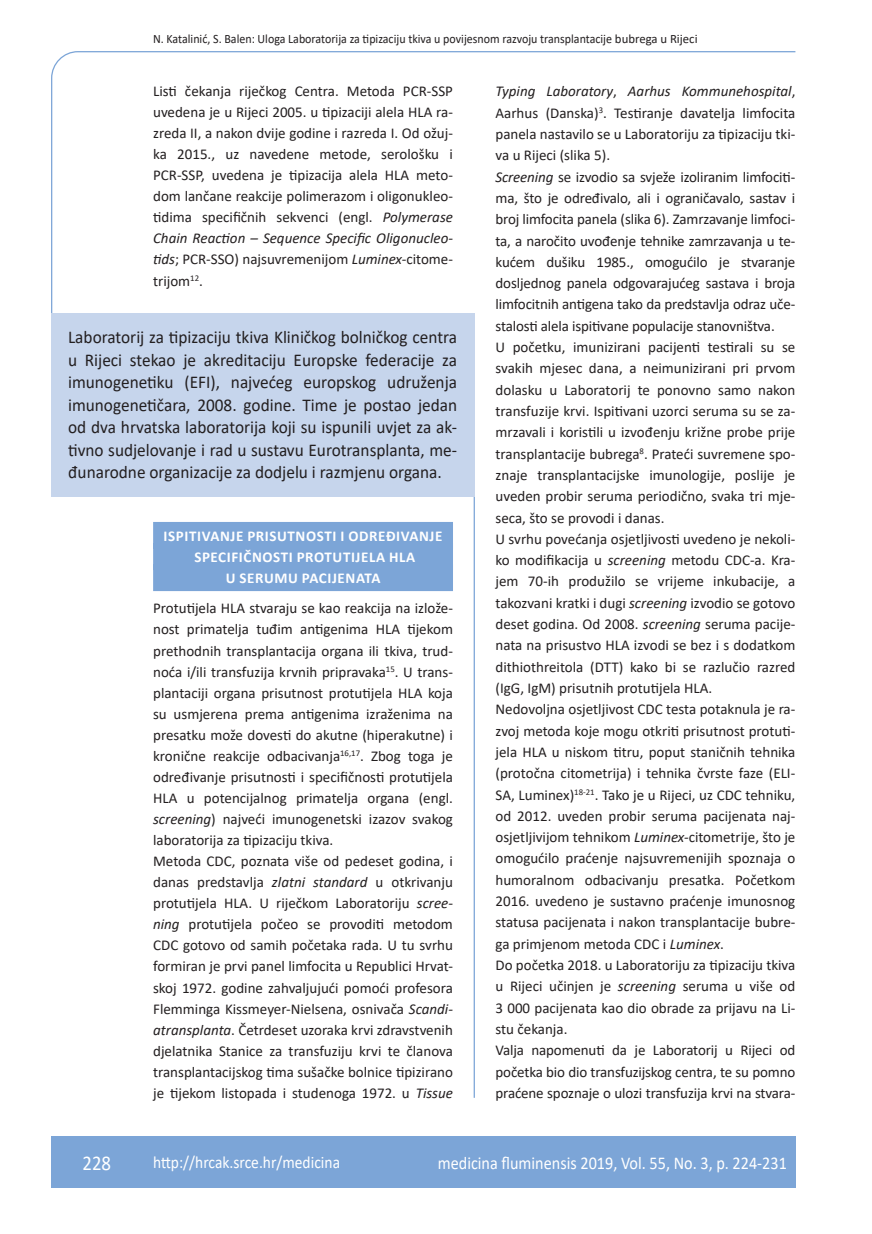
<style>
.page{position:relative;width:872px;height:1234px;background:#fff}
.page>*{position:absolute;margin:0;border:0;box-sizing:border-box;transform-origin:0 0}
.t1{font:21px "Calibri";color:#fff;scale:.9 1}
.anterfile{font:18px/22.5px "Calibri";color:#231f20;text-align:justify;scale:.96 1}
.t2{font:18px "Calibri";color:#fff;scale:.9 1}
.t3{font:17.25px "Calibri";color:#fff;scale:.9 1}
.osnovni_tekst{font:15px/21.3px "Calibri";color:#231f20;text-align:justify}
.naslov_ruler{font:700 15px "Calibri";letter-spacing:.04em;color:#fff}
.glava{font:12.75px "Calibri";color:#231f20;scale:.94 1}
.s1{font-style:italic}
</style>
<div class="page">
<svg style="left:51px;top:51px;width:745px;height:274px"></svg>
<hr style="left:473px;top:325px;width:2px;height:772px;background:#7ca5d7">
<div style="left:51px;top:1135px;width:744px;height:51px;background:#7ca5d7"></div>
<div style="left:51px;top:313px;width:423px;height:183px;background:#c6d5ec"></div>
<div style="left:153px;top:522px;width:300px;height:27px;background:#7ca5d7"></div>
<div style="left:153px;top:543px;width:300px;height:27px;background:#7ca5d7"></div>
<div style="left:153px;top:564px;width:300px;height:27px;background:#7ca5d7"></div>
<p class="glava" style="left:153px;top:29px;width:581px">N. Katalinić, S. Balen: Uloga Laboratorija za tipizaciju tkiva u povijesnom razvoju transplantacije bubrega u Rijeci</p>
<p class="osnovni_tekst" style="left:153px;top:80px;width:301px">Listi čekanja riječkog Centra. Metoda PCR-SSP uvedena je u Rijeci 2005. u tipizaciji alela HLA ra&shy;zreda II, a nakon dvije godine i razreda I. Od ožuj&shy;ka 2015., uz navedene metode, serološku i PCR-SSP, uvedena je tipizacija alela HLA meto&shy;dom lančane reakcije polimerazom i oligonukleo&shy;tidima specifičnih sekvenci (engl. <span class="s1">Polymerase Chain Reaction – Sequence Specific Oligonucleo&shy;tids</span>; PCR-SSO) najsuvremenijom <span class="s1">Luminex-</span>citome&shy;trijom<sup>12</sup>.</p>
<p class="osnovni_tekst" style="left:495px;top:80px;width:301px"><span class="s1">Typing Laboratory</span>, <span class="s1">Aarhus Kommunehospital</span>, Aarhus (Danska)<sup>3</sup>. Testiranje davatelja limfocita panela nastavilo se u Laboratoriju za tipizaciju tki&shy;va u Rijeci (slika 5).</p>
<p class="osnovni_tekst" style="left:495px;top:165px;width:301px"><span class="s1">Screening</span> se izvodio sa svježe izoliranim limfociti&shy;ma, što je određivalo, ali i ograničavalo, sastav i broj limfocita panela (slika 6). Zamrzavanje limfoci&shy;ta, a naročito uvođenje tehnike zamrzavanja u te&shy;kućem dušiku 1985., omogućilo je stvaranje dosljednog panela odgovarajućeg sastava i broja limfocitnih antigena tako da predstavlja odraz uče&shy;stalosti alela ispitivane populacije stanovništva.</p>
<p class="osnovni_tekst" style="left:495px;top:336px;width:301px">U početku, imunizirani pacijenti testirali su se svakih mjesec dana, a neimunizirani pri prvom dolasku u Laboratorij te ponovno samo nakon transfuzije krvi. Ispitivani uzorci seruma su se za&shy;mrzavali i koristili u izvođenju križne probe prije transplantacije bubrega<sup>8</sup>. Prateći suvremene spo&shy;znaje transplantacijske imunologije, poslije je uveden probir seruma periodično, svaka tri mje&shy;seca, što se provodi i danas.</p>
<p class="osnovni_tekst" style="left:495px;top:527px;width:301px">U svrhu povećanja osjetljivosti uvedeno je nekoli&shy;ko modifikacija u <span class="s1">screening</span> metodu CDC-a. Kra&shy;jem 70-ih produžilo se vrijeme inkubacije, a takozvani kratki i dugi <span class="s1">screening</span> izvodio se gotovo deset godina. Od 2008. <span class="s1">screening</span> seruma pacije&shy;nata na prisustvo HLA izvodi se bez i s dodatkom dithiothreitola (DTT) kako bi se razlučio razred (IgG, IgM) prisutnih protutijela HLA.</p>
<p class="osnovni_tekst" style="left:495px;top:698px;width:301px">Nedovoljna osjetljivost CDC testa potaknula je ra&shy;zvoj metoda koje mogu otkriti prisutnost protuti&shy;jela HLA u niskom titru, poput staničnih tehnika (protočna citometrija) i tehnika čvrste faze (ELI-SA, Luminex)<sup>18-21</sup>. Tako je u Rijeci, uz CDC tehniku, od 2012. uveden probir seruma pacijenata naj&shy;osjetljivijom tehnikom <span class="s1">Luminex-</span>citometrije, što je omogućilo praćenje najsuvremenijih spoznaja o humoralnom odbacivanju presatka. Početkom 2016. uvedeno je sustavno praćenje imunosnog statusa pacijenata i nakon transplantacije bubre&shy;ga primjenom metoda CDC i <span class="s1">Luminex</span>.</p>
<p class="osnovni_tekst" style="left:495px;top:953px;width:301px">Do početka 2018. u Laboratoriju za tipizaciju tkiva u Rijeci učinjen je <span class="s1">screening</span> seruma u više od 3 000 pacijenata kao dio obrade za prijavu na Li&shy;stu čekanja.</p>
<p class="osnovni_tekst" style="left:495px;top:1038px;width:301px">Valja napomenuti da je Laboratorij u Rijeci od početka bio dio transfuzijskog centra, te su pomno praćene spoznaje o ulozi transfuzija krvi na stvara-</p>
<p class="anterfile" style="left:68px;top:325px;width:407px">Laboratorij za tipizaciju tkiva Kliničkog bolničkog centra u Rijeci stekao je akreditaciju Europske federacije za imunogenetiku (EFI), najvećeg europskog udruženja imunogenetičara, 2008. godine. Time je postao jedan od dva hrvatska laboratorija koji su ispunili uvjet za ak&shy;tivno sudjelovanje i rad u sustavu Eurotransplanta, me&shy;đunarodne organizacije za dodjelu i razmjenu organa.</p>
<p class="naslov_ruler" style="left:164px;top:525px;width:280px">ISPITIVANJE PRISUTNOSTI I ODREĐIVANJE</p>
<p class="naslov_ruler" style="left:194px;top:546px;width:222px">SPECIFIČNOSTI PROTUTIJELA HLA</p>
<p class="naslov_ruler" style="left:226px;top:567px;width:156px">U SERUMU PACIJENATA</p>
<p class="osnovni_tekst" style="left:153px;top:597px;width:301px">Protutijela HLA stvaraju se kao reakcija na izlože&shy;nost primatelja tuđim antigenima HLA tijekom prethodnih transplantacija organa ili tkiva, trud&shy;noća i/ili transfuzija krvnih pripravaka<sup>15</sup>. U trans&shy;plantaciji organa prisutnost protutijela HLA koja su usmjerena prema antigenima izraženima na presatku može dovesti do akutne (hiperakutne) i kronične reakcije odbacivanja<sup>16,17</sup>. Zbog toga je određivanje prisutnosti i specifičnosti protutijela HLA u potencijalnog primatelja organa (engl. <span class="s1">screening</span>) najveći imunogenetski izazov svakog laboratorija za tipizaciju tkiva.</p>
<p class="osnovni_tekst" style="left:153px;top:850px;width:301px">Metoda CDC, poznata više od pedeset godina, i danas predstavlja <span class="s1">zlatni standard</span> u otkrivanju protutijela HLA. U riječkom Laboratoriju <span class="s1">scree&shy;ning</span> protutijela počeo se provoditi metodom CDC gotovo od samih početaka rada. U tu svrhu formiran je prvi panel limfocita u Republici Hrvat&shy;skoj 1972. godine zahvaljujući pomoći profesora Flemminga Kissmeyer-Nielsena, osnivača <span class="s1">Scandi&shy;atransplanta</span>. Četrdeset uzoraka krvi zdravstvenih djelatnika Stanice za transfuziju krvi te članova transplantacijskog tima sušačke bolnice tipizirano je tijekom listopada i studenoga 1972. u <span class="s1">Tissue</span></p>
<p class="t1" style="left:82px;top:1147px;width:33px">228</p>
<p class="t3" style="left:153px;top:1149px;width:209px">http://hrcak.srce.hr/medicina</p>
<p class="t2" style="left:438px;top:1149px;width:389px">medicina fluminensis 2019, Vol. 55, No. 3, p. 224-231</p>
</div>
